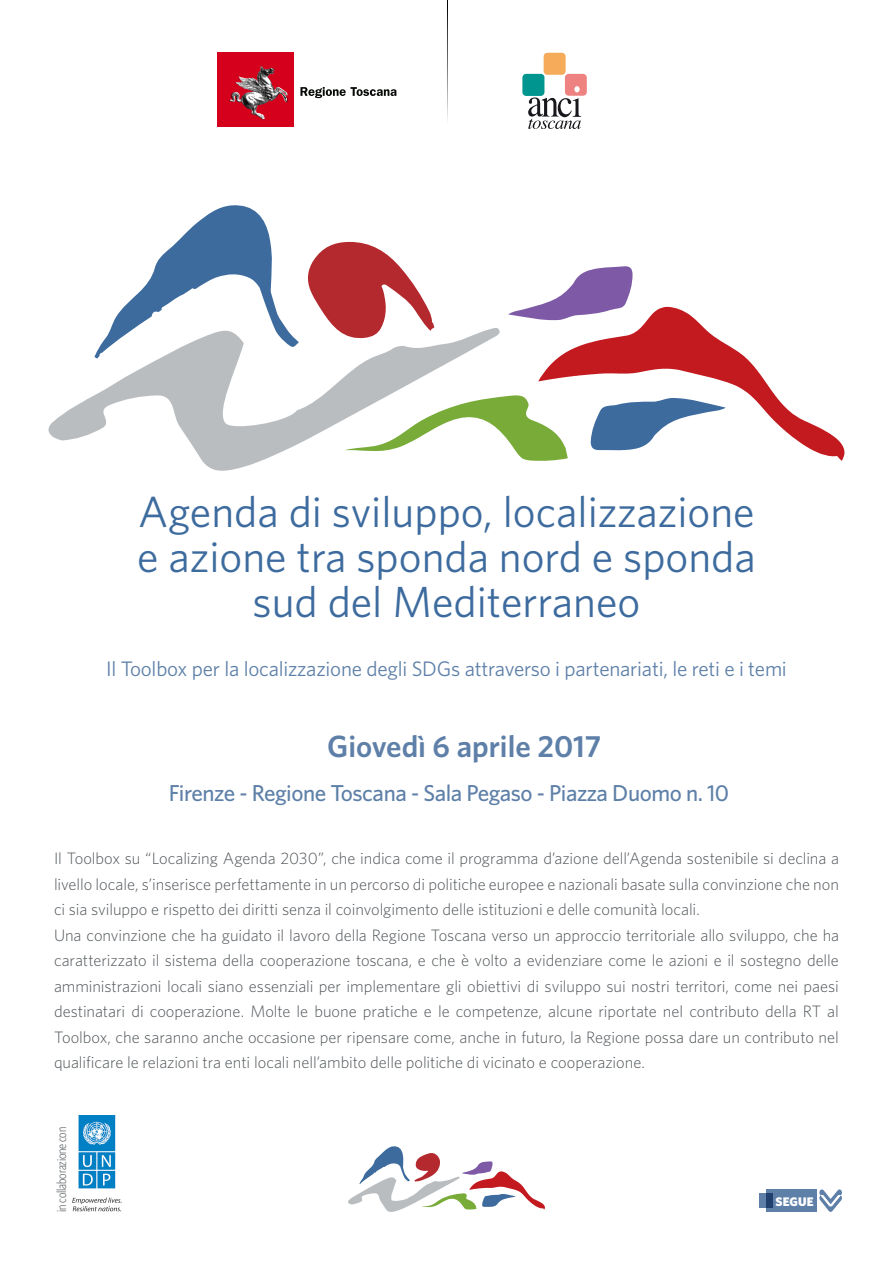
<style>
.page{position:relative;width:893px;height:1263px;background:#fff}
.page>*{position:absolute;margin:0;border:0;box-sizing:border-box;transform-origin:0 0}
.t1{font:43.65px/45px "Whitney HTF";color:#3d6b9e;text-align:center}
.t2{font:600 30.75px "Whitney HTF";color:#5e80a8}
.t3{font:500 23.1px "Whitney HTF";letter-spacing:-.02em;color:#5e80a8}
.t4{font:21px "Whitney HTF";letter-spacing:-.01em;color:#5e80a8}
.t5{font:300 16.5px/25.5px "Whitney HTF";letter-spacing:-.005em;color:#505559}
.t6{font:300 condensed 13.5px "Whitney HTF";letter-spacing:-.015em;color:#505559}
.t7{font:900 12.45px "Whitney HTF";letter-spacing:.01em;color:#fff}
</style>
<div class="page">
<svg style="left:819px;top:1189px;width:23px;height:23px"></svg>
<div style="left:766px;top:1189px;width:51px;height:23px;background:#5e80a8"></div>
<svg style="left:759px;top:1193px;width:14px;height:15px"></svg>
<div style="left:544px;top:53px;width:22px;height:22px;background:#f5ab59;border-radius:4px"></div>
<div style="left:522px;top:74px;width:22px;height:22px;background:#00968f;border-radius:4px"></div>
<div style="left:565px;top:74px;width:22px;height:22px;background:#ed8280;border-radius:4px"></div>
<svg style="left:528px;top:86px;width:53px;height:43px"></svg>
<div style="left:217px;top:53px;width:76px;height:74px;background:#d5001c"></div>
<svg style="left:300px;top:87px;width:97px;height:11px"></svg>
<img style="left:229px;top:66px;width:59px;height:54px">
<svg style="left:348px;top:1146px;width:197px;height:66px"></svg>
<svg style="left:538px;top:307px;width:306px;height:154px"></svg>
<svg style="left:501px;top:394px;width:67px;height:67px"></svg>
<svg style="left:508px;top:266px;width:125px;height:55px"></svg>
<svg style="left:48px;top:326px;width:453px;height:145px"></svg>
<svg style="left:94px;top:205px;width:340px;height:154px"></svg>
<svg style="left:590px;top:398px;width:136px;height:53px"></svg>
<img style="left:72px;top:1115px;width:50px;height:97px">
<h1 class="t1" style="left:137px;top:488px;width:620px">Agenda di sviluppo, localizzazione e azione tra sponda nord e sponda sud del Mediterraneo</h1>
<p class="t4" style="left:106px;top:657px;width:682px">Il Toolbox per la localizzazione degli SDGs attraverso i partenariati, le reti e i temi</p>
<h2 class="t2" style="left:327px;top:728px;width:276px">Giovedì 6 aprile 2017</h2>
<h3 class="t3" style="left:169px;top:779px;width:562px">Firenze - Regione Toscana - Sala Pegaso - Piazza Duomo n. 10</h3>
<p class="t5" style="left:54px;top:845px;width:787px">Il Toolbox su “Localizing Agenda 2030”, che indica come il programma d’azione dell’Agenda sostenibile si declina a livello locale, s’inserisce perfettamente in un percorso di politiche europee e nazionali basate sulla convinzione che non ci sia sviluppo e rispetto dei diritti senza il coinvolgimento delle istituzioni e delle comunità locali.<br>Una convinzione che ha guidato il lavoro della Regione Toscana verso un approccio territoriale allo sviluppo, che ha caratterizzato il sistema della cooperazione toscana, e che è volto a evidenziare come le azioni e il sostegno delle amministrazioni locali siano essenziali per implementare gli obiettivi di sviluppo sui nostri territori, come nei paesi destinatari di cooperazione. Molte le buone pratiche e le competenze, alcune riportate nel contributo della RT al Toolbox, che saranno anche occasione per ripensare come, anche in futuro, la Regione possa dare un contributo nel qualificare le relazioni tra enti locali nell’ambito delle politiche di vicinato e cooperazione.</p>
<p class="t6" style="left:54px;top:1211px;width:86px;rotate:-90deg">in collaborazione con</p>
<p class="t7" style="left:776px;top:1194px;width:39px">SEGUE</p>
</div>
